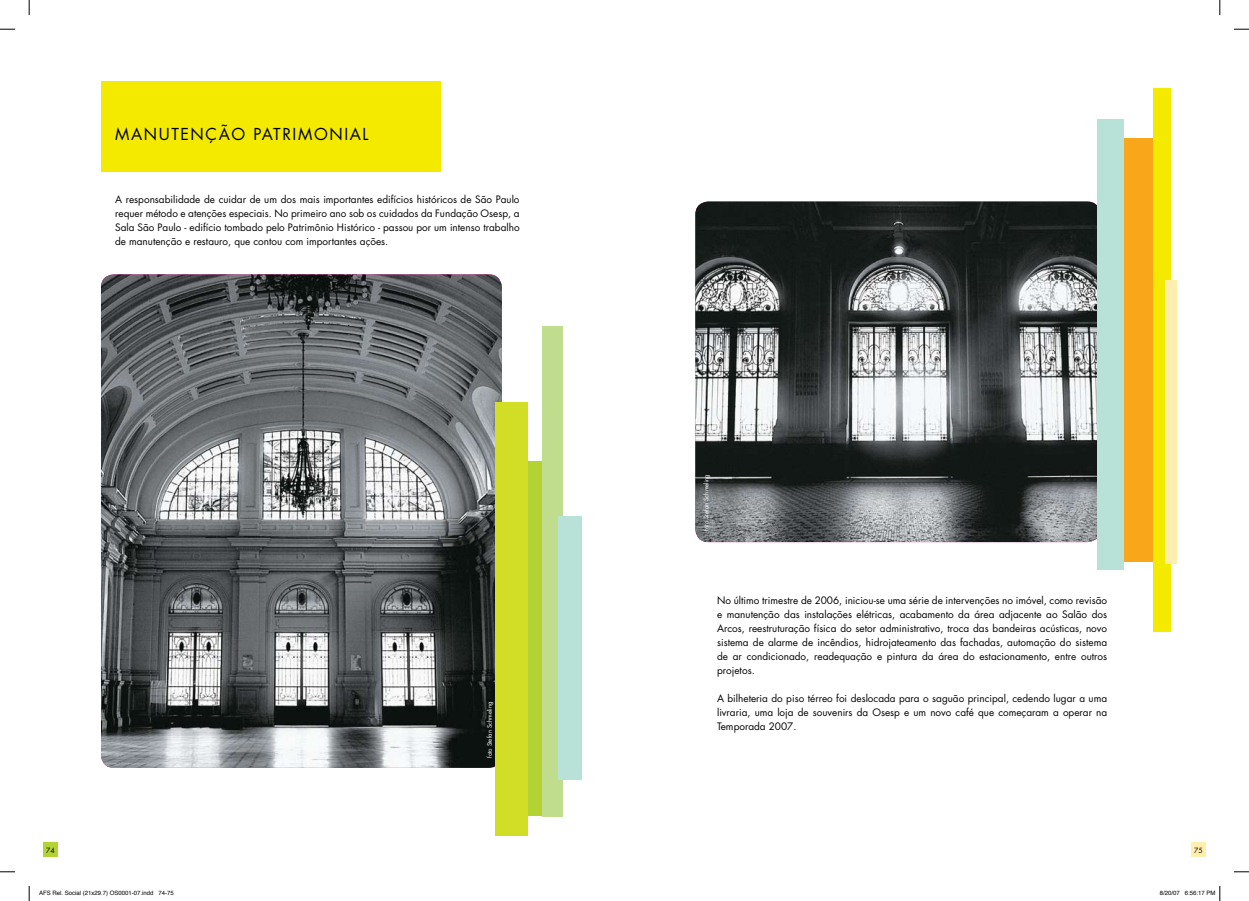
<style>
.page{position:relative;width:1249px;height:901px;background:#fff}
.page>*{position:absolute;margin:0;border:0;box-sizing:border-box;transform-origin:0 0}
.t1{font:16px "Futura";letter-spacing:.1em;color:#000}
.t2{font:10px/14px "Futura";color:#000;text-align:justify}
.t3{font:7px "Futura";color:#000}
.t4{font:6px "Helvetica";color:#000}
.t5{font:6px "Futura";color:#fff}
</style>
<div class="page">
<div style="left:101px;top:81px;width:339px;height:91px;background:#f3ea00"></div>
<img style="left:101px;top:274px;width:401px;height:493px">
<div style="left:1191px;top:842px;width:15px;height:14px;background:#ffeeae"></div>
<div style="left:43px;top:842px;width:15px;height:14px;background:#b3d335"></div>
<img style="left:695px;top:201px;width:402px;height:341px">
<div style="left:1118px;top:138px;width:40px;height:423px;background:#faa61a"></div>
<div style="left:1097px;top:120px;width:27px;height:450px;background:#b8e1d8"></div>
<div style="left:1153px;top:89px;width:18px;height:542px;background:#f3ea00"></div>
<div style="left:1165px;top:281px;width:11px;height:283px;background:#ffeeae"></div>
<div style="left:516px;top:461px;width:36px;height:354px;background:#b3d335"></div>
<div style="left:495px;top:402px;width:32px;height:433px;background:#d2de26"></div>
<div style="left:543px;top:326px;width:20px;height:490px;background:#c0dc8d"></div>
<div style="left:558px;top:516px;width:24px;height:263px;background:#b8e1d8"></div>
<svg style="left:0;top:29px;width:15px;height:1px"></svg>
<svg style="left:1234px;top:29px;width:15px;height:1px"></svg>
<svg style="left:0;top:871px;width:15px;height:1px"></svg>
<svg style="left:1234px;top:871px;width:15px;height:1px"></svg>
<svg style="left:29px;top:0;width:1px;height:15px"></svg>
<svg style="left:29px;top:886px;width:1px;height:14px"></svg>
<svg style="left:1219px;top:0;width:2px;height:15px"></svg>
<svg style="left:1219px;top:886px;width:2px;height:14px"></svg>
<h1 class="t1" style="left:115px;top:124px;width:255px">MANUTENÇÃO PATRIMONIAL</h1>
<p class="t2" style="left:115px;top:192px;width:406px">A responsabilidade de cuidar de um dos mais importantes edifícios históricos de São Paulo requer método e atenções especiais. No primeiro ano sob os cuidados da Fundação Osesp, a Sala São Paulo - edifício tombado pelo Patrimônio Histórico - passou por um intenso trabalho de manutenção e restauro, que contou com importantes ações.</p>
<p class="t5" style="left:486px;top:757px;width:58px;rotate:-90deg">foto Stefan Schmeling</p>
<p class="t5" style="left:703px;top:530px;width:58px;rotate:-90deg">foto Stefan Schmeling</p>
<p class="t2" style="left:717px;top:593px;width:392px">No último trimestre de 2006, iniciou-se uma série de intervenções no imóvel, como revisão e manutenção das instalações elétricas, acabamento da área adjacente ao Salão dos Arcos, reestruturação física do setor administrativo, troca das bandeiras acústicas, novo sistema de alarme de incêndios, hidrojateamento das fachadas, automação do sistema de ar condicionado, readequação e pintura da área do estacionamento, entre outros projetos.</p>
<p class="t2" style="left:717px;top:691px;width:392px">A bilheteria do piso térreo foi deslocada para o saguão principal, cedendo lugar a uma livraria, uma loja de souvenirs da Osesp e um novo café que começaram a operar na Temporada 2007.</p>
<p class="t3" style="left:46px;top:845px;width:10px">74</p>
<p class="t3" style="left:1194px;top:845px;width:10px">75</p>
<p class="t4" style="left:39px;top:887px;width:136px">AFS Rel. Social (21x29.7) OS0001-07.indd 74-75</p>
<p class="t4" style="left:1160px;top:887px;width:57px">8/20/07 6:56:17 PM</p>
</div>
